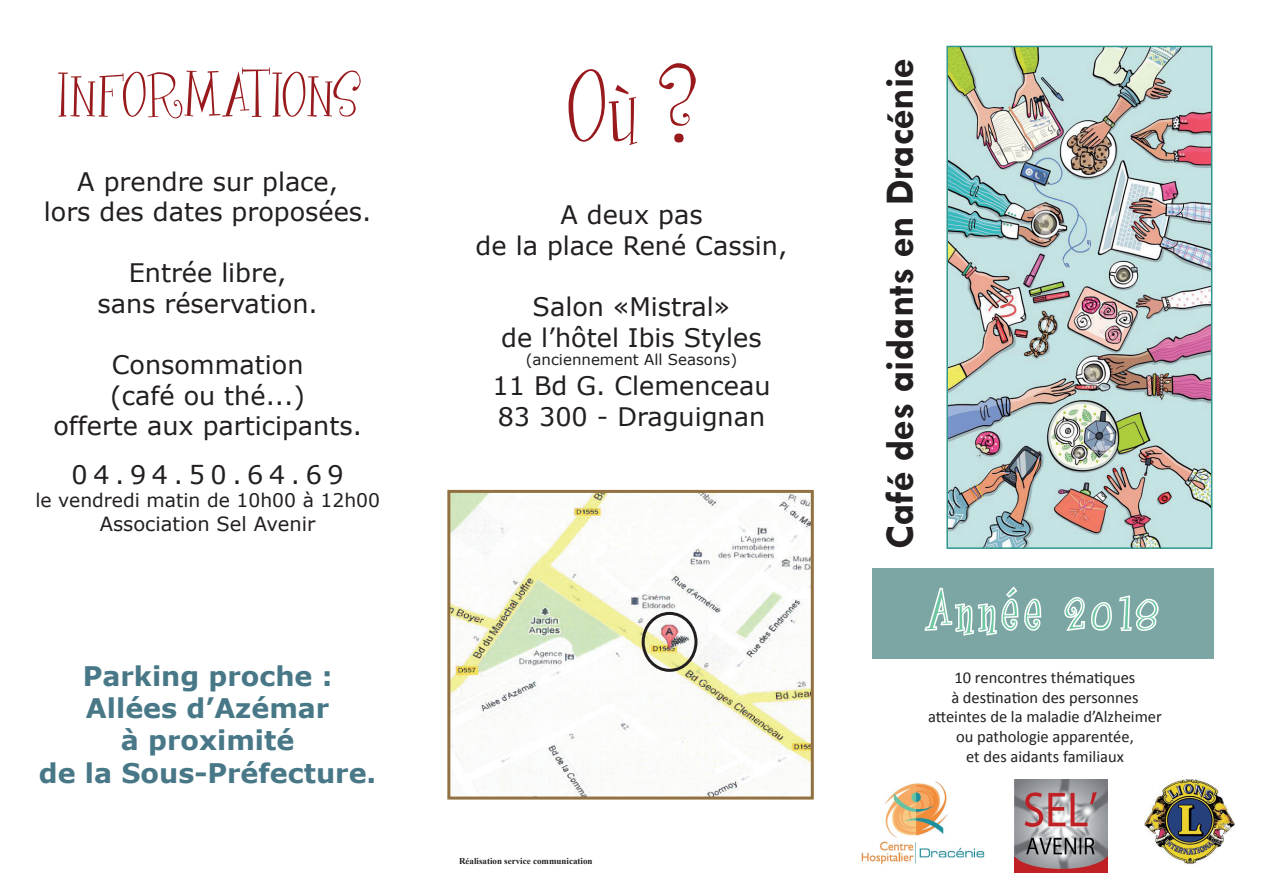
<style>
.page{position:relative;width:1263px;height:893px;background:#fff}
.page>*{position:absolute;margin:0;border:0;box-sizing:border-box;transform-origin:0 0}
.t1{font:99px "Girlsare Weird";color:#981a1d}
.t2{font:61.5px "Girlsare Weird";color:#981a1d}
.t3{font:55.5px "Girlsare Weird";letter-spacing:.1em;color:#6fc6a3}
.t4{font:700 40.5px "Tw Cen";color:#231f20}
.t5{font:700 27px/32.4px "Verdana";color:#487887;text-align:center}
.t6{font:25.5px/30.6px "Verdana";color:#231f20;text-align:center}
.t7{font:19.5px "Verdana";color:#231f20}
.t8{font:18.75px "Verdana";color:#231f20}
.t9{font:16.5px/19.8px "Calibri";color:#231f20;text-align:center}
.t10{font:15px "Verdana";color:#231f20}
.t11{font:700 9px "Times New Roman";color:#231f20}
</style>
<div class="page">
<img style="left:1145px;top:780px;width:89px;height:85px">
<img style="left:861px;top:781px;width:124px;height:84px">
<img style="left:451px;top:494px;width:359px;height:301px">
<div style="left:447px;top:490px;width:367px;height:309px;border:3px solid #917042"></div>
<div style="left:642px;top:612px;width:55px;height:60px;border:3px solid #231f20;border-radius:50%"></div>
<img style="left:1014px;top:780px;width:93px;height:93px">
<img style="left:949px;top:49px;width:260px;height:497px">
<div style="left:946px;top:46px;width:266px;height:503px;border:2px solid #30988f"></div>
<div style="left:872px;top:568px;width:342px;height:90px;background:#7ba6a4"></div>
<svg style="left:924px;top:586px;width:118px;height:50px"></svg>
<svg style="left:1064px;top:595px;width:95px;height:36px"></svg>
<h2 class="t2" style="left:57px;top:60px;width:304px">INFORMATIONS</h2>
<p class="t6" style="left:44px;top:166px;width:329px">A prendre sur place,<br>lors des dates proposées.</p>
<p class="t6" style="left:98px;top:257px;width:222px">Entrée libre, sans réservation.</p>
<p class="t6" style="left:53px;top:349px;width:310px">Consommation<br>(café ou thé...)<br>offerte aux participants.</p>
<p class="t6" style="left:72px;top:459px;width:274px">04.94.50.64.69</p>
<p class="t8" style="left:35px;top:488px;width:346px">le vendredi matin de 10h00 à 12h00</p>
<p class="t7" style="left:100px;top:510px;width:217px">Association Sel Avenir</p>
<p class="t5" style="left:39px;top:659px;width:339px">Parking proche :<br>Allées d’Azémar<br>à proximité<br>de la Sous-Préfecture.</p>
<h1 class="t1" style="left:569px;top:50px;width:127px">Où ?</h1>
<p class="t6" style="left:476px;top:200px;width:313px">A deux pas<br>de la place René Cassin,</p>
<p class="t6" style="left:501px;top:291px;width:262px">Salon «Mistral»<br>de l’hôtel Ibis Styles</p>
<p class="t10" style="left:526px;top:349px;width:213px">(anciennement All Seasons)</p>
<p class="t6" style="left:493px;top:371px;width:279px;text-align:left">11 Bd G. Clemenceau<br>83 300 - Draguignan</p>
<p class="t11" style="left:459px;top:855px;width:135px">Réalisation service communication</p>
<h3 class="t4" style="left:875px;top:549px;width:492px;rotate:-90deg">Café des aidants en Dracénie</h3>
<h3 class="t3" style="left:926px;top:578px;width:235px">Année 2018</h3>
<p class="t9" style="left:928px;top:667px;width:235px">10 rencontres thématiques<br>à destination des personnes atteintes de la maladie d’Alzheimer ou pathologie apparentée,<br>et des aidants familiaux</p>
</div>
